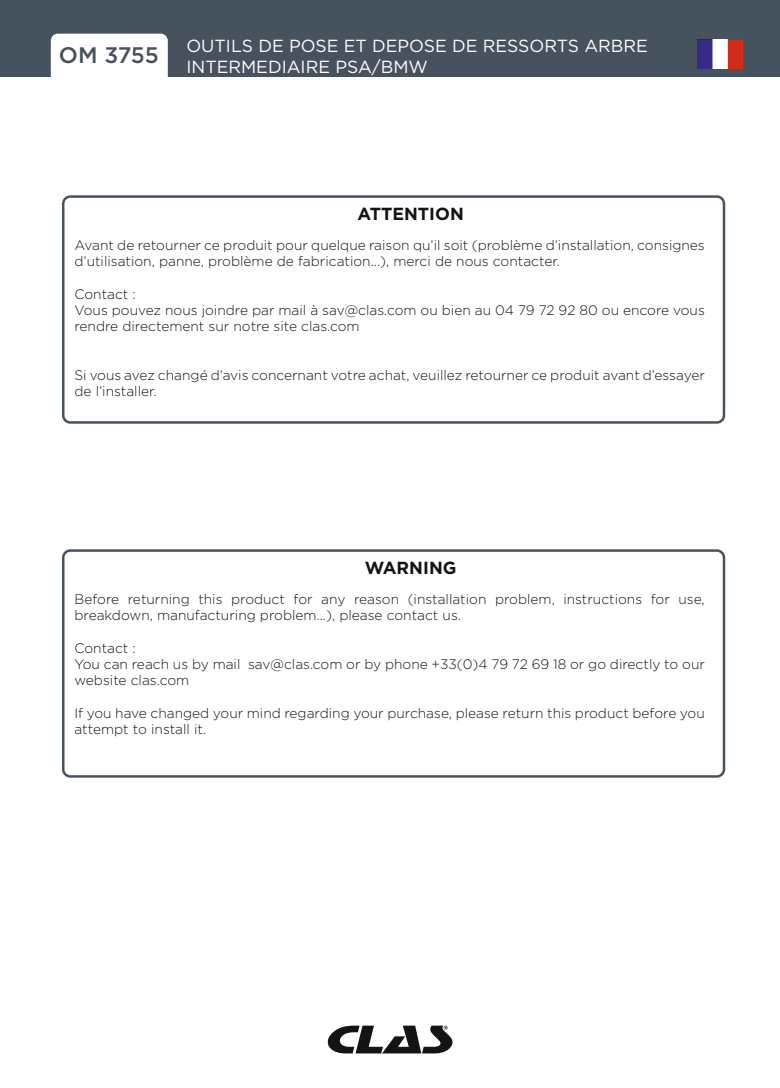
<style>
.page{position:relative;width:780px;height:1088px;background:#fff}
.page>*{position:absolute;margin:0;border:0;box-sizing:border-box;transform-origin:0 0}
.t1{font:500 22.5px "Gotham";letter-spacing:-.01em;color:#47525f}
.t2{font:17.5px/21.2px "Gotham";color:#fff}
.t3{font:700 17.5px "Gotham";color:#131413}
.t4{font:300 13.75px/16.2px "Gotham";color:#131413}
</style>
<div class="page">
<div style="left:0;top:0;width:762px;height:77px;background:#47525f"></div>
<div style="left:762px;top:0;width:18px;height:77px;background:#47525f"></div>
<div style="left:51px;top:34px;width:117px;height:58px;background:#fff;border-radius:7px"></div>
<img style="left:698px;top:40px;width:44px;height:29px">
<svg style="left:327px;top:1025px;width:125px;height:28px"></svg>
<div style="left:62px;top:195px;width:663px;height:229px;border:2px solid #47525f;border-radius:7px"></div>
<div style="left:62px;top:549px;width:663px;height:229px;border:2px solid #47525f;border-radius:7px"></div>
<h1 class="t1" style="left:59px;top:40px;width:101px">OM 3755</h1>
<p class="t2" style="left:186px;top:35px;width:463px">OUTILS DE POSE ET DEPOSE DE RESSORTS ARBRE<br>INTERMEDIAIRE PSA/BMW</p>
<p class="t3" style="left:357px;top:202px;width:108px">ATTENTION</p>
<p class="t4" style="left:74px;top:236px;width:631px">Avant de retourner ce produit pour quelque raison qu’il soit (problème d’installation, consignes d’utilisation, panne, problème de fabrication...), merci de nous contacter.</p>
<p class="t4" style="left:74px;top:285px;width:632px">Contact :<br>Vous pouvez nous joindre par mail à sav@clas.com ou bien au 04 79 72 92 80 ou encore vous rendre directement sur notre site clas.com</p>
<p class="t4" style="left:74px;top:366px;width:632px">Si vous avez changé d’avis concernant votre achat, veuillez retourner ce produit avant d’essayer de l’installer.</p>
<p class="t3" style="left:365px;top:556px;width:93px">WARNING</p>
<p class="t4" style="left:74px;top:590px;width:631px">Before returning this product for any reason (installation problem, instructions for use, breakdown, manufacturing problem...), please contact us.</p>
<p class="t4" style="left:74px;top:639px;width:632px">Contact :<br>You can reach us by mail sav@clas.com or by phone +33(0)4 79 72 69 18 or go directly to our website clas.com</p>
<p class="t4" style="left:74px;top:704px;width:632px">If you have changed your mind regarding your purchase, please return this product before you attempt to install it.</p>
</div>
